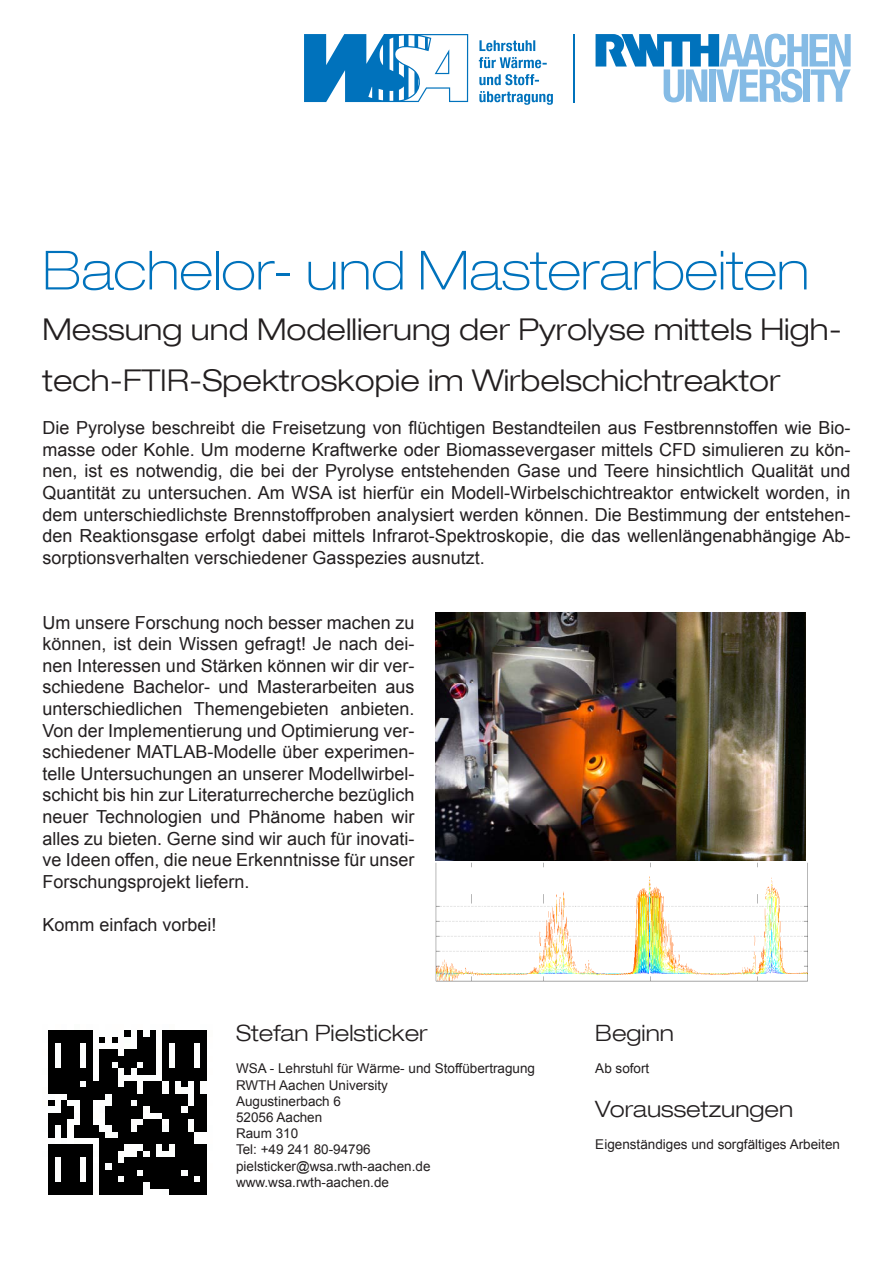
<style>
.page{position:relative;width:893px;height:1263px;background:#fff}
.page>*{position:absolute;margin:0;border:0;box-sizing:border-box;transform-origin:0 0}
.t1{font:100 expanded 54px "Helvetica Neue LT Com";color:#0072bc}
.t2{font:300 expanded 30px/51px "Helvetica Neue LT Com";color:#231f20}
.t3{font:300 expanded 22.5px "Helvetica Neue LT Com";color:#231f20}
.t4{font:18px/21.6px "Arial";color:#231f20;text-align:justify}
.t5{font:13.5px "Arial";color:#231f20}
</style>
<div class="page">
<svg style="left:596px;top:34px;width:255px;height:68px"></svg>
<hr style="left:573px;top:34px;width:2px;height:68px;background:#0072bc">
<svg style="left:479px;top:91px;width:74px;height:14px"></svg>
<svg style="left:479px;top:74px;width:60px;height:11px"></svg>
<svg style="left:479px;top:57px;width:68px;height:11px"></svg>
<svg style="left:479px;top:40px;width:56px;height:11px"></svg>
<svg style="left:304px;top:34px;width:164px;height:68px"></svg>
<img style="left:48px;top:1030px;width:159px;height:165px">
<img style="left:436px;top:612px;width:370px;height:249px">
<img style="left:436px;top:862px;width:372px;height:120px">
<p class="t1" style="left:43px;top:237px;width:768px">Bachelor- und Masterarbeiten</p>
<p class="t2" style="left:43px;top:304px;width:801px">Messung und Modellierung der Pyrolyse mittels High&shy;tech-FTIR-Spektroskopie im Wirbelschichtreaktor</p>
<p class="t4" style="left:43px;top:417px;width:809px">Die Pyrolyse beschreibt die Freisetzung von flüchtigen Bestandteilen aus Festbrennstoffen wie Bio&shy;masse oder Kohle. Um moderne Kraftwerke oder Biomassevergaser mittels CFD simulieren zu kön&shy;nen, ist es notwendig, die bei der Pyrolyse entstehenden Gase und Teere hinsichtlich Qualität und Quantität zu untersuchen. Am WSA ist hierfür ein Modell-Wirbelschichtreaktor entwickelt worden, in dem unterschiedlichste Brennstoffproben analysiert werden können. Die Bestimmung der entstehen&shy;den Reaktionsgase erfolgt dabei mittels Infrarot-Spektroskopie, die das wellenlängenabhängige Ab&shy;sorptionsverhalten verschiedener Gasspezies ausnutzt.</p>
<p class="t4" style="left:43px;top:612px;width:374px">Um unsere Forschung noch besser machen zu können, ist dein Wissen gefragt! Je nach dei&shy;nen Interessen und Stärken können wir dir ver&shy;schiedene Bachelor- und Masterarbeiten aus unterschiedlichen Themengebieten anbieten.<br>Von der Implementierung und Optimierung ver&shy;schiedener MATLAB-Modelle über experimen&shy;telle Untersuchungen an unserer Modellwirbel&shy;schicht bis hin zur Literaturrecherche bezüglich neuer Technologien und Phänome haben wir alles zu bieten. Gerne sind wir auch für inovati&shy;ve Ideen offen, die neue Erkenntnisse für unser Forschungsprojekt liefern.</p>
<p class="t4" style="left:43px;top:914px;width:176px">Komm einfach vorbei!</p>
<p class="t3" style="left:236px;top:1019px;width:193px">Stefan Pielsticker</p>
<p class="t5" style="left:236px;top:1060px;width:301px">WSA - Lehrstuhl für Wärme- und Stoffübertragung</p>
<p class="t5" style="left:236px;top:1076px;width:154px">RWTH Aachen University</p>
<p class="t5" style="left:236px;top:1092px;width:107px">Augustinerbach 6</p>
<p class="t5" style="left:236px;top:1108px;width:88px">52056 Aachen</p>
<p class="t5" style="left:236px;top:1124px;width:64px">Raum 310</p>
<p class="t5" style="left:236px;top:1141px;width:136px">Tel: +49 241 80-94796</p>
<p class="t5" style="left:236px;top:1157px;width:196px">pielsticker@wsa.rwth-aachen.de</p>
<p class="t5" style="left:236px;top:1173px;width:155px">www.wsa.rwth-aachen.de</p>
<p class="t3" style="left:595px;top:1019px;width:80px">Beginn</p>
<p class="t5" style="left:595px;top:1060px;width:56px">Ab sofort</p>
<p class="t3" style="left:595px;top:1095px;width:199px">Voraussetzungen</p>
<p class="t5" style="left:595px;top:1135px;width:246px">Eigenständiges und sorgfältiges Arbeiten</p>
</div>
